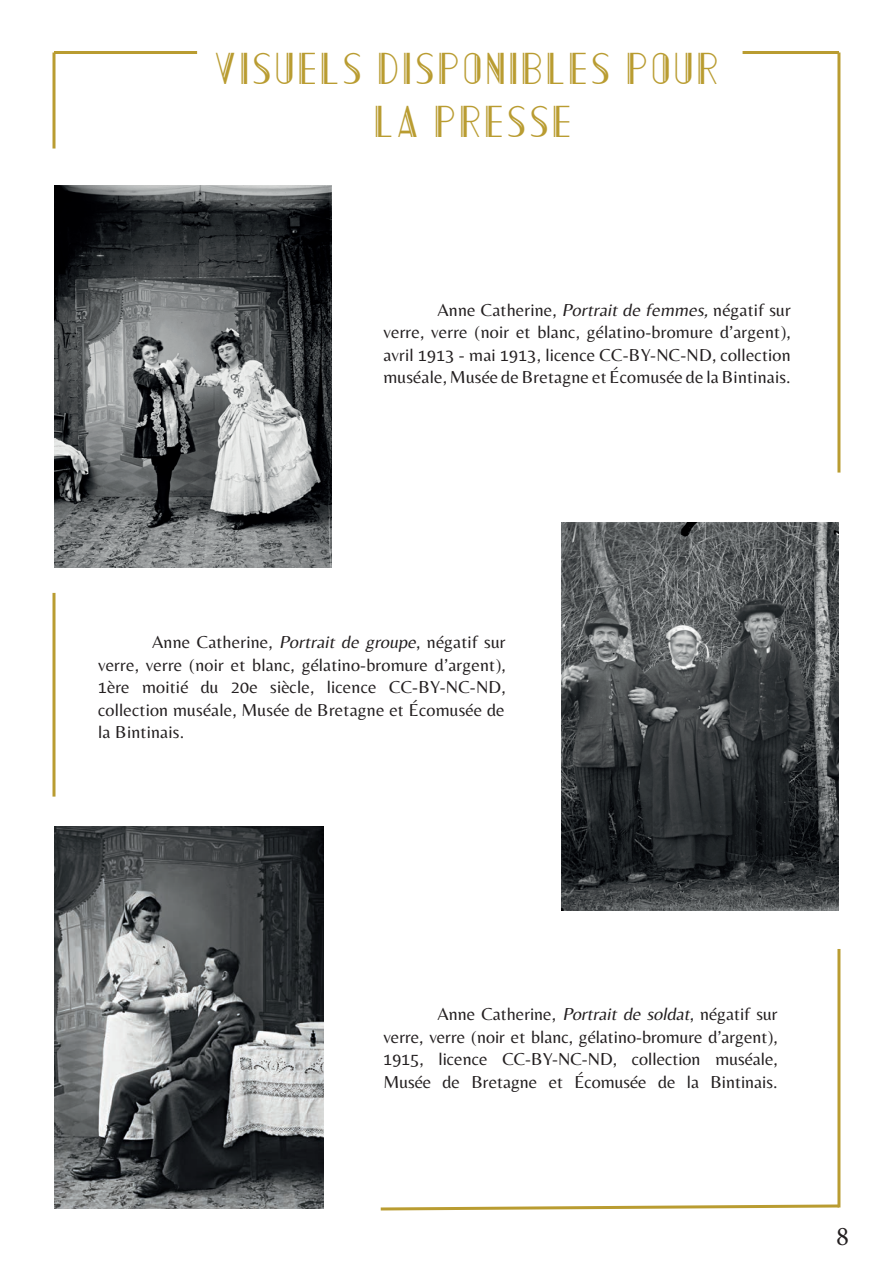
<style>
.page{position:relative;width:893px;height:1263px;background:#fff}
.page>*{position:absolute;margin:0;border:0;box-sizing:border-box;transform-origin:0 0}
.t1{font:39px/52.5px "AC Mountain";letter-spacing:.04em;color:#b99c31;text-align:center}
.t2{font:27px "Minion Pro";color:#231f20}
.t3{font:18px/22.5px "Belleza";letter-spacing:.01em;color:#231f20;text-align:justify}
.s1{font-style:italic}
</style>
<div class="page">
<hr style="left:54px;top:51px;width:143px;height:3px;background:#b99c31">
<hr style="left:742px;top:51px;width:97px;height:3px;background:#b99c31">
<img style="left:54px;top:186px;width:277px;height:381px">
<img style="left:562px;top:523px;width:277px;height:388px">
<img style="left:54px;top:827px;width:270px;height:382px">
<svg style="left:52px;top:52px;width:4px;height:97px"></svg>
<hr style="left:837px;top:52px;width:3px;height:421px;background:#b99c31">
<hr style="left:837px;top:949px;width:3px;height:258px;background:#b99c31">
<svg style="left:52px;top:593px;width:4px;height:204px"></svg>
<svg style="left:380px;top:1203px;width:461px;height:8px"></svg>
<h1 class="t1" style="left:213px;top:45px;width:507px">VISUELS DISPONIBLES POUR<br>LA PRESSE</h1>
<p class="t3" style="left:383px;top:298px;width:409px;text-indent:54px">Anne Catherine, <span class="s1">Portrait de femmes,</span> négatif sur verre, verre (noir et blanc, gélatino-bromure d’argent), avril 1913 - mai 1913, licence CC-BY-NC-ND, collection muséale, Musée de Bretagne et Écomusée de la Bintinais.</p>
<p class="t3" style="left:98px;top:631px;width:409px;text-indent:54px">Anne Catherine, <span class="s1">Portrait de groupe</span>, négatif sur verre, verre (noir et blanc, gélatino-bromure d’argent), 1ère moitié du 20e siècle, licence CC-BY-NC-ND, collection muséale, Musée de Bretagne et Écomusée de la Bintinais.</p>
<p class="t3" style="left:383px;top:1003px;width:396px;text-indent:54px">Anne Catherine, <span class="s1">Portrait de soldat</span>, négatif sur verre, verre (noir et blanc, gélatino-bromure d’argent), 1915, licence CC-BY-NC-ND, collection muséale, Musée de Bretagne et Écomusée de la Bintinais.</p>
<h2 class="t2" style="left:836px;top:1218px;width:14px">8</h2>
</div>
